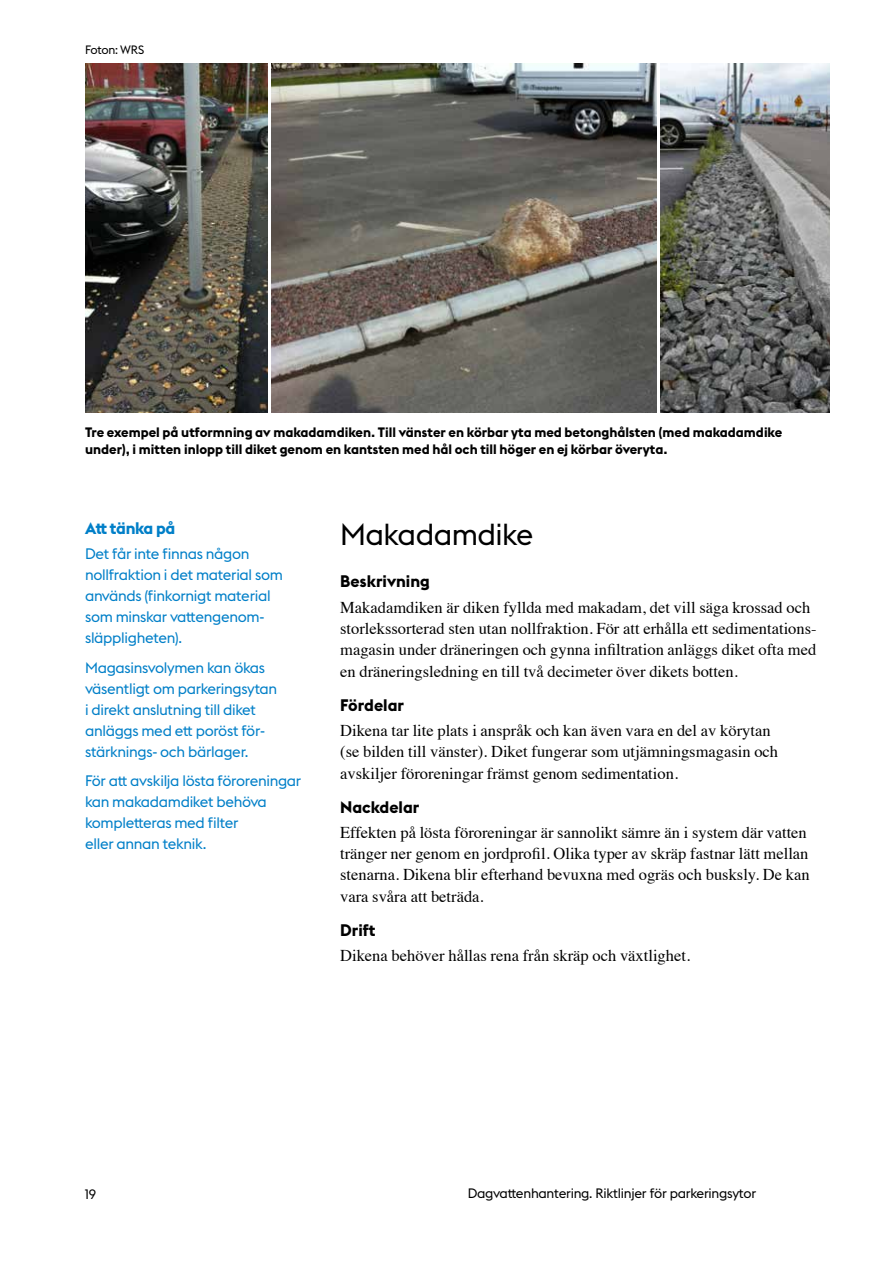
<style>
.page{position:relative;width:893px;height:1263px;background:#fff}
.page>*{position:absolute;margin:0;border:0;box-sizing:border-box;transform-origin:0 0}
.t1{font:30px "Stockholm Type";letter-spacing:-.02em;color:#000}
.t2{font:16.5px/21.1px "Times";color:#000}
.t3{font:700 16.5px "Stockholm Type";color:#000}
.t4{font:700 16.5px "Stockholm Type";letter-spacing:-.02em;color:#007fc8}
.t5{font:15px/21px "Stockholm Type";letter-spacing:-.02em;color:#007fc8}
.t6{font:700 13.5px/16.5px "Stockholm Type";color:#000}
.t7{font:13.5px "Stockholm Type";letter-spacing:-.02em;color:#000}
.t8{font:12px "Stockholm Type";letter-spacing:-.02em;color:#000}
</style>
<div class="page">
<img style="left:85px;top:63px;width:183px;height:350px">
<img style="left:272px;top:63px;width:384px;height:350px">
<img style="left:660px;top:63px;width:169px;height:350px">
<p class="t8" style="left:85px;top:42px;width:61px">Foton: WRS</p>
<p class="t6" style="left:85px;top:424px;width:699px">Tre exempel på utformning av makadamdiken. Till vänster en körbar yta med betonghålsten (med makadamdike under), i mitten inlopp till diket genom en kantsten med hål och till höger en ej körbar överyta.</p>
<p class="t4" style="left:85px;top:516px;width:92px">Att tänka på</p>
<p class="t5" style="left:85px;top:543px;width:199px">Det får inte finnas någon nollfraktion i det material som används (finkornigt material som minskar vattengenom&shy;släppligheten).</p>
<p class="t5" style="left:85px;top:656px;width:194px">Magasinsvolymen kan ökas väsentligt om parkeringsytan i direkt anslutning till diket anläggs med ett poröst för&shy;stärknings- och bärlager.</p>
<p class="t5" style="left:85px;top:770px;width:218px">För att avskilja lösta föroreningar kan makadamdiket behöva kompletteras med filter<br>eller annan teknik.</p>
<h1 class="t1" style="left:340px;top:514px;width:195px">Makadamdike</h1>
<p class="t3" style="left:340px;top:570px;width:91px">Beskrivning</p>
<p class="t2" style="left:340px;top:595px;width:478px">Makadamdiken är diken fyllda med makadam, det vill säga krossad och storlekssorterad sten utan nollfraktion. För att erhålla ett sedimentations&shy;magasin under dräneringen och gynna infiltration anläggs diket ofta med en dräneringsledning en till två decimeter över dikets botten.</p>
<p class="t3" style="left:340px;top:693px;width:65px">Fördelar</p>
<p class="t2" style="left:340px;top:718px;width:439px">Dikena tar lite plats i anspråk och kan även vara en del av körytan (se bilden till vänster). Diket fungerar som utjämningsmagasin och avskiljer föroreningar främst genom sedimentation.</p>
<p class="t3" style="left:340px;top:795px;width:81px">Nackdelar</p>
<p class="t2" style="left:340px;top:820px;width:471px">Effekten på lösta föroreningar är sannolikt sämre än i system där vatten tränger ner genom en jordprofil. Olika typer av skräp fastnar lätt mellan stenarna. Dikena blir efterhand bevuxna med ogräs och busksly. De kan vara svåra att beträda.</p>
<p class="t3" style="left:340px;top:918px;width:37px">Drift</p>
<p class="t2" style="left:340px;top:943px;width:351px">Dikena behöver hållas rena från skräp och växtlighet.</p>
<p class="t7" style="left:85px;top:1185px;width:13px">19</p>
<p class="t7" style="left:468px;top:1184px;width:290px">Dagvattenhantering. Riktlinjer för parkeringsytor</p>
</div>
